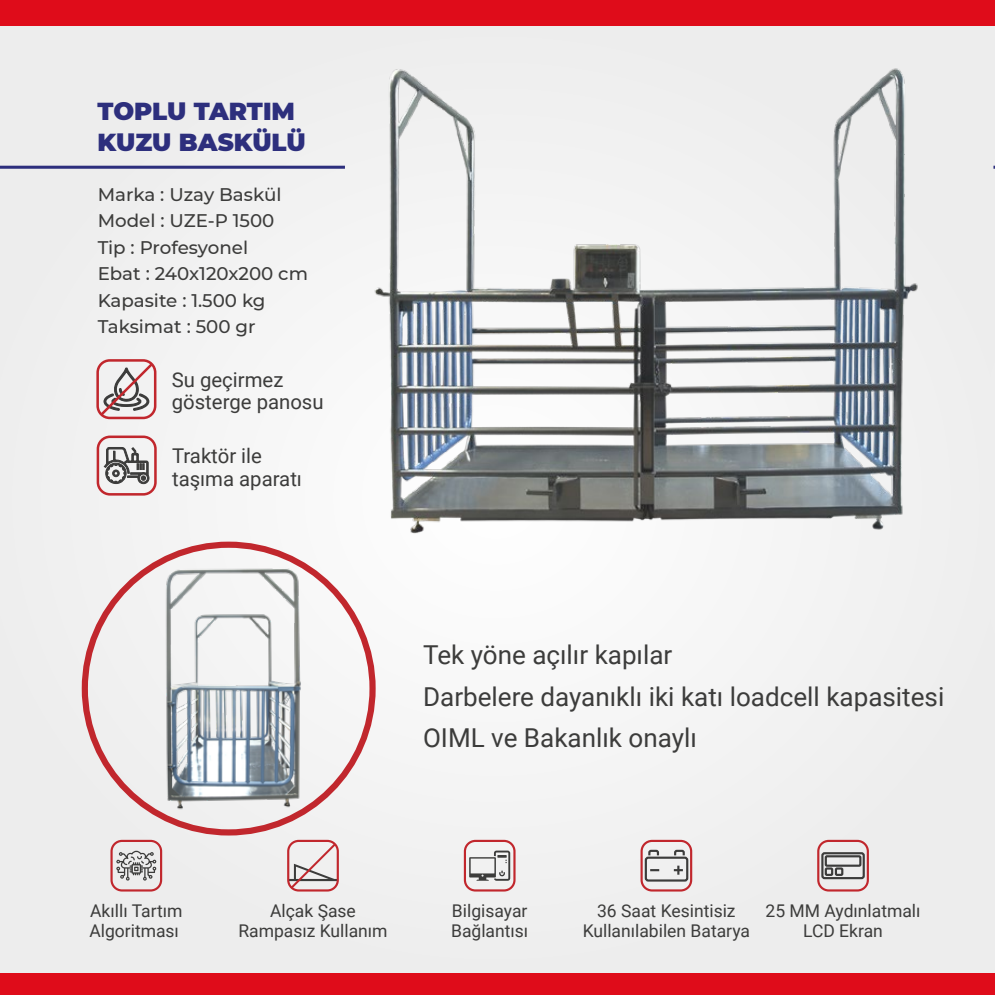
<style>
.page{position:relative;width:995px;height:995px;background:#fff}
.page>*{position:absolute;margin:0;border:0;box-sizing:border-box;transform-origin:0 0}
.t1{font:26.1px/41.7px "Roboto";color:#3c3c3b}
.t2{font:900 24.6px/30.6px "Montserrat";color:#2d2f7d}
.t3{font:20.4px/22.5px "Roboto";color:#3c3c3b}
.t4{font:500 18.3px/26.5px "Montserrat";color:#3c3c3b}
.t5{font:17.55px/19.4px "Roboto";color:#3c3c3b;text-align:center}
</style>
<div class="page">
<hr style="left:991px;top:0;width:4px;height:995px;background:#ededed">
<hr style="left:991px;top:973px;width:4px;height:22px;background:#df0c1a">
<hr style="left:991px;top:0;width:4px;height:26px;background:#df0c1a">
<div style="left:0;top:0;width:991px;height:995px;background:#eee"></div>
<div style="left:0;top:973px;width:991px;height:22px;background:#df0c1a"></div>
<div style="left:0;top:0;width:991px;height:26px;background:#df0c1a"></div>
<hr style="left:0;top:166px;width:345px;height:3px;background:#2d2f7d">
<div style="left:96px;top:359px;width:60px;height:60px;border:3px solid #c1272d;border-radius:12px"></div>
<div style="left:97px;top:436px;width:60px;height:60px;border:3px solid #c1272d;border-radius:12px"></div>
<svg style="left:116px;top:851px;width:41px;height:30px"></svg>
<svg style="left:469px;top:851px;width:41px;height:30px"></svg>
<div style="left:645px;top:857px;width:43px;height:25px;border:2px solid #3c3c3b;border-radius:2px"></div>
<svg style="left:647px;top:849px;width:13px;height:9px"></svg>
<svg style="left:673px;top:849px;width:13px;height:9px"></svg>
<svg style="left:650px;top:869px;width:9px;height:2px"></svg>
<svg style="left:674px;top:866px;width:9px;height:9px"></svg>
<div style="left:821px;top:852px;width:44px;height:27px;border:2px solid #3c3c3b;border-radius:2px"></div>
<div style="left:825px;top:855px;width:36px;height:12px;border:2px solid #3c3c3b"></div>
<div style="left:825px;top:867px;width:8px;height:9px;border:2px solid #3c3c3b"></div>
<div style="left:835px;top:867px;width:8px;height:9px;border:2px solid #3c3c3b"></div>
<svg style="left:104px;top:447px;width:46px;height:37px"></svg>
<svg style="left:98px;top:361px;width:55px;height:57px"></svg>
<div style="left:110px;top:840px;width:52px;height:52px;border:2px solid #c1272d;border-radius:10px"></div>
<div style="left:287px;top:840px;width:52px;height:52px;border:2px solid #c1272d;border-radius:10px"></div>
<div style="left:464px;top:840px;width:52px;height:52px;border:2px solid #c1272d;border-radius:10px"></div>
<div style="left:641px;top:840px;width:51px;height:52px;border:2px solid #c1272d;border-radius:10px"></div>
<div style="left:817px;top:840px;width:52px;height:52px;border:2px solid #c1272d;border-radius:10px"></div>
<svg style="left:289px;top:841px;width:49px;height:50px"></svg>
<img style="left:81px;top:562px;width:423px;height:269px">
<img style="left:153px;top:68px;width:842px;height:532px">
<h2 class="t2" style="left:98px;top:94px;width:210px">TOPLU TARTIM<br>KUZU BASKÜLÜ</h2>
<p class="t4" style="left:98px;top:180px;width:212px">Marka : Uzay Baskül<br>Model : UZE-P 1500<br>Tip : Profesyonel<br>Ebat : 240x120x200 cm<br>Kapasite : 1.500 kg<br>Taksimat : 500 gr</p>
<p class="t3" style="left:172px;top:368px;width:153px">Su geçirmez gösterge panosu</p>
<p class="t3" style="left:172px;top:444px;width:131px">Traktör ile taşıma aparatı</p>
<h1 class="t1" style="left:423px;top:633px;width:523px">Tek yöne açılır kapılar<br>Darbelere dayanıklı iki katı loadcell kapasitesi<br>OIML ve Bakanlık onaylı</h1>
<p class="t5" style="left:89px;top:901px;width:95px;text-align:left">Akıllı Tartım<br>Algoritması</p>
<p class="t5" style="left:238px;top:901px;width:151px">Alçak Şase<br>Rampasız Kullanım</p>
<p class="t5" style="left:451px;top:901px;width:79px;text-align:left">Bilgisayar<br>Bağlantısı</p>
<p class="t5" style="left:583px;top:901px;width:169px">36 Saat Kesintisiz<br>Kullanılabilen Batarya</p>
<p class="t5" style="left:766px;top:901px;width:156px">25 MM Aydınlatmalı<br>LCD Ekran</p>
</div>
